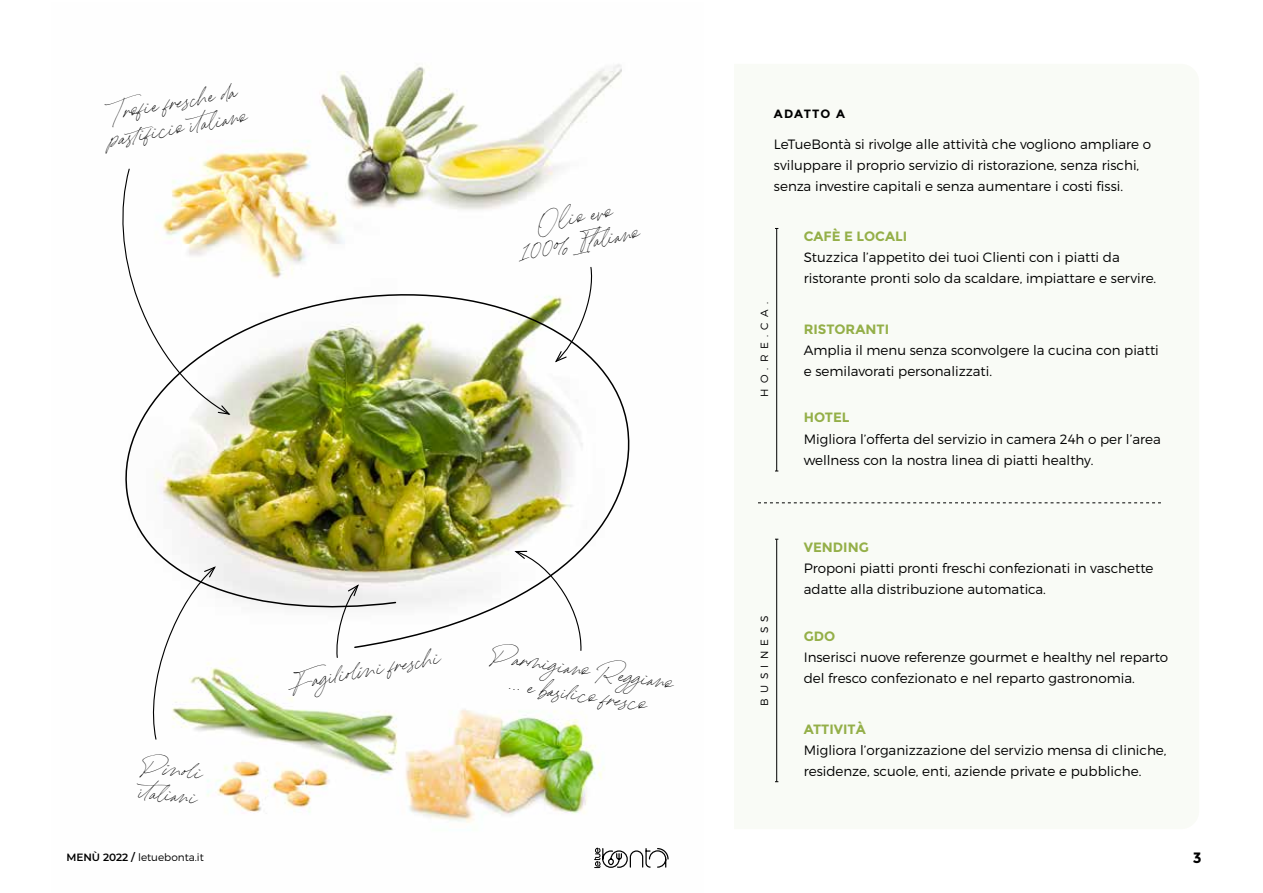
<style>
.page{position:relative;width:1263px;height:893px;background:#fff}
.page>*{position:absolute;margin:0;border:0;box-sizing:border-box;transform-origin:0 0}
.t1{font:700 15px "Montserrat";color:#000}
.t2{font:300 13.5px/21px "Montserrat";color:#000}
.t3{font:700 13.5px "Montserrat";color:#94af48}
.t4{font:12px/25.5px "Carneys Gallery Script Demo Ver";color:#000;text-align:center}
.t5{font:700 12px "Montserrat";letter-spacing:.08em;color:#000}
.t6{font:300 10.5px "Montserrat";color:#000}
.t7{font:300 10.5px "Montserrat";letter-spacing:.255em;color:#000}
.t8{font:300 10.5px "Montserrat";letter-spacing:.51em;color:#000}
.s1{font-weight:600}
</style>
<div class="page">
<img style="left:190px;top:64px;width:479px;height:805px">
<svg style="left:336px;top:649px;width:24px;height:10px"></svg>
<svg style="left:122px;top:168px;width:110px;height:112px"></svg>
<svg style="left:554px;top:266px;width:39px;height:14px"></svg>
<svg style="left:152px;top:649px;width:65px;height:91px"></svg>
<svg style="left:513px;top:649px;width:69px;height:3px"></svg>
<img style="left:125px;top:280px;width:514px;height:369px">
<svg style="left:758px;top:502px;width:403px;height:1px"></svg>
<hr style="left:776px;top:228px;width:1px;height:243px;background:#000">
<hr style="left:776px;top:539px;width:1px;height:243px;background:#000">
<p class="t4" style="left:105px;top:103px;width:140px;rotate:-10deg">Trofie fres ch e da past ificio it al ian o</p>
<p class="t4" style="left:513px;top:216px;width:124px;rotate:-10deg">Olio evo<br>100% Ital ian o</p>
<p class="t4" style="left:142px;top:754px;width:64px;text-align:left;rotate:6deg">Pin oli italiani</p>
<p class="t4" style="left:288px;top:672px;width:154px;rotate:-10deg">Fagiliolin i fres ch i</p>
<p class="t4" style="left:493px;top:643px;width:187px;rotate:9deg">Parmigian o Reggian o ... e bas ilico fres co</p>
<p class="t5" style="left:774px;top:107px;width:73px">ADATTO A</p>
<p class="t2" style="left:774px;top:133px;width:379px">LeTueBontà si rivolge alle attività che vogliono ampliare o sviluppare il proprio servizio di ristorazione, senza rischi, senza investire capitali e senza aumentare i costi fissi.</p>
<p class="t7" style="left:758px;top:397px;width:96px;rotate:-90deg">HO.RE.CA.</p>
<p class="t8" style="left:758px;top:706px;width:92px;rotate:-90deg">BUSINESS</p>
<p class="t3" style="left:804px;top:228px;width:105px">CAFÈ E LOCALI</p>
<p class="t2" style="left:804px;top:246px;width:354px">Stuzzica l’appetito dei tuoi Clienti con i piatti da ristorante pronti solo da scaldare, impiattare e servire.</p>
<p class="t3" style="left:804px;top:321px;width:87px">RISTORANTI</p>
<p class="t2" style="left:804px;top:339px;width:357px">Amplia il menu senza sconvolgere la cucina con piatti e semilavorati personalizzati.</p>
<p class="t3" style="left:804px;top:410px;width:47px">HOTEL</p>
<p class="t2" style="left:804px;top:428px;width:359px">Migliora l’offerta del servizio in camera 24h o per l’area wellness con la nostra linea di piatti healthy.</p>
<p class="t3" style="left:804px;top:539px;width:67px">VENDING</p>
<p class="t2" style="left:804px;top:557px;width:351px">Proponi piatti pronti freschi confezionati in vaschette adatte alla distribuzione automatica.</p>
<p class="t3" style="left:804px;top:628px;width:33px">GDO</p>
<p class="t2" style="left:804px;top:646px;width:366px">Inserisci nuove referenze gourmet e healthy nel reparto del fresco confezionato e nel reparto gastronomia.</p>
<p class="t3" style="left:804px;top:721px;width:64px">ATTIVITÀ</p>
<p class="t2" style="left:804px;top:739px;width:364px">Migliora l’organizzazione del servizio mensa di cliniche, residenze, scuole, enti, aziende private e pubbliche.</p>
<p class="t6" style="left:66px;top:851px;width:139px"><span class="s1">MENÙ 2022 /</span> letuebonta.it</p>
<p class="t1" style="left:1193px;top:849px;width:10px">3</p>
</div>
